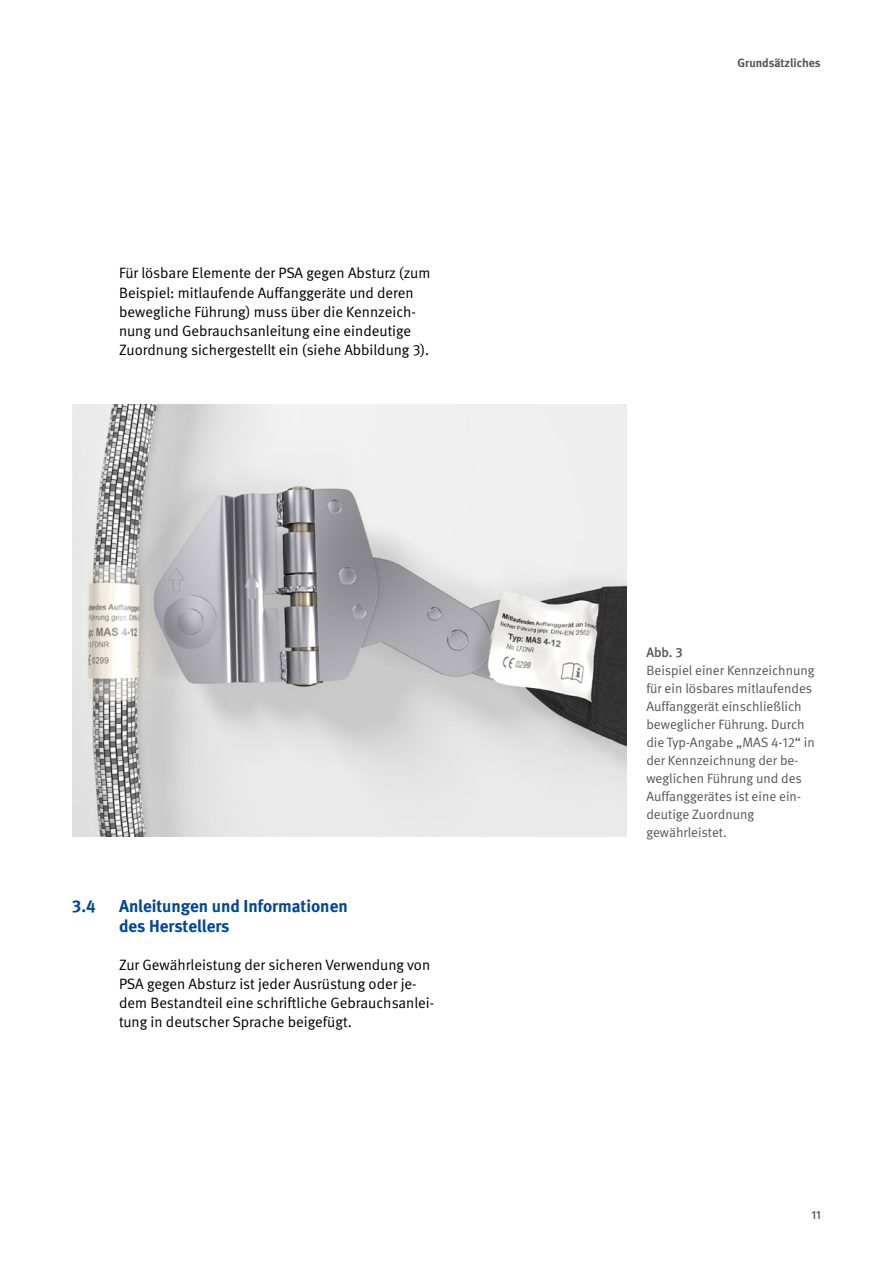
<style>
.page{position:relative;width:893px;height:1263px;background:#fff}
.page>*{position:absolute;margin:0;border:0;box-sizing:border-box;transform-origin:0 0}
.t1{font:700 17.25px/20.2px "DGUV Meta";color:#004893}
.t2{font:15px/19.2px "DGUV Meta";color:#000}
.t3{font:13.5px/18px "DGUV Meta";color:#565655}
.t4{font:500 13.5px "DGUV Meta";color:#565655}
.t5{font:700 12px "DGUV Meta";color:#565655}
.t6{font:500 12px "DGUV Meta";color:#565655}
</style>
<div class="page">
<img style="left:72px;top:405px;width:555px;height:432px">
<p class="t2" style="left:119px;top:264px;width:313px">Für lösbare Elemente der PSA gegen Absturz (zum Beispiel: mitlaufende Auffanggeräte und deren bewegliche Führung) muss über die Kennzeich&shy;nung und Gebrauchsanleitung eine eindeutige Zuordnung sichergestellt ein (siehe Abbildung 3).</p>
<p class="t1" style="left:72px;top:896px;width:25px">3.4</p>
<p class="t1" style="left:119px;top:896px;width:230px">Anleitungen und Informationen des Herstellers</p>
<p class="t2" style="left:119px;top:955px;width:317px">Zur Gewährleistung der sicheren Verwendung von PSA gegen Absturz ist jeder Ausrüstung oder je&shy;dem Bestandteil eine schriftliche Gebrauchsanlei&shy;tung in deutscher Sprache beigefügt.</p>
<p class="t5" style="left:737px;top:56px;width:85px">Grundsätzliches</p>
<p class="t4" style="left:646px;top:644px;width:38px">Abb. 3</p>
<p class="t3" style="left:646px;top:661px;width:170px">Beispiel einer Kennzeichnung für ein lösbares mitlaufendes<br>Auffanggerät einschließlich beweglicher Führung. Durch die Typ-Angabe „MAS 4-12“ in der Kennzeichnung der be&shy;weglichen Führung und des<br>Auffanggerätes ist eine ein&shy;deutige Zuordnung gewährleistet.</p>
<p class="t6" style="left:811px;top:1208px;width:11px">11</p>
</div>
